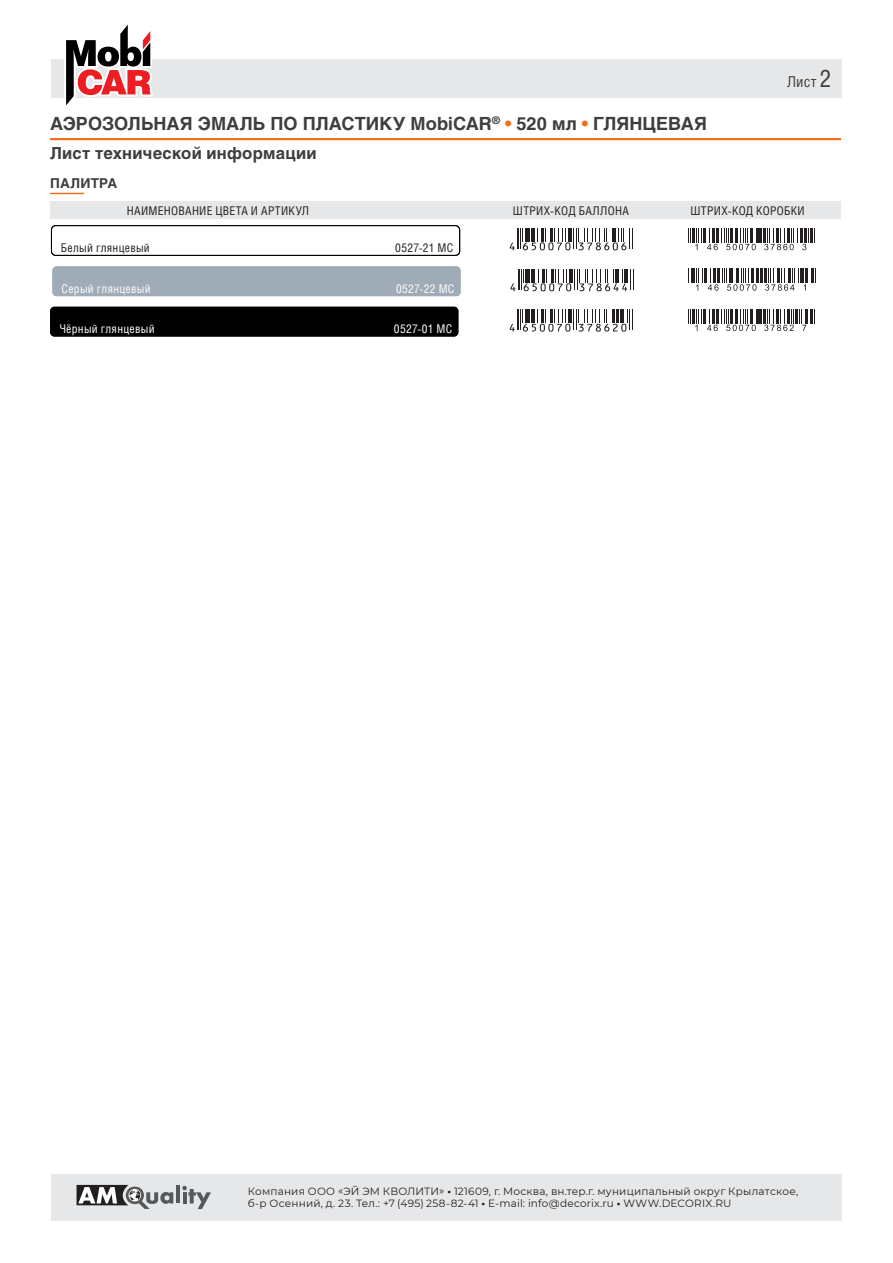
<style>
.page{position:relative;width:893px;height:1263px;background:#fff}
.page>*{position:absolute;margin:0;border:0;box-sizing:border-box;transform-origin:0 0}
.t1{font:700 18px "Helios";color:#3e3e3f}
.t2{font:700 16.5px "Helios";letter-spacing:.015em;color:#3e3e3f}
.t3{font:15px "Helios";color:#3e3e3f}
.t4{font:700 13.5px "Helios";letter-spacing:.015em;color:#3e3e3f}
.t5{font:12px "Helios";letter-spacing:.025em;color:#231f20}
.t6{font:12px "Helios";letter-spacing:.025em;color:#fff}
.t7{font:10.5px/12.6px "Montserrat";letter-spacing:.02em;color:#231f20}
.s1{color:#f36e21}
.s2{font-size:24px}
.s3{font-weight:700}
</style>
<div class="page">
<div style="left:51px;top:1174px;width:791px;height:46px;background:#e6e7e9"></div>
<hr style="left:176px;top:1185px;width:4px;height:18px;background:#57585a">
<svg style="left:182px;top:1186px;width:29px;height:23px"></svg>
<svg style="left:77px;top:1185px;width:96px;height:24px"></svg>
<hr style="left:50px;top:138px;width:791px;height:2px;background:#f36e21">
<svg style="left:510px;top:228px;width:123px;height:22px"></svg>
<svg style="left:510px;top:309px;width:123px;height:23px"></svg>
<svg style="left:510px;top:269px;width:121px;height:22px"></svg>
<hr style="left:759px;top:228px;width:3px;height:14px;background:#231f20">
<hr style="left:763px;top:228px;width:3px;height:14px;background:#231f20">
<svg style="left:688px;top:228px;width:70px;height:22px"></svg>
<svg style="left:764px;top:228px;width:51px;height:22px"></svg>
<hr style="left:759px;top:309px;width:3px;height:14px;background:#231f20">
<hr style="left:763px;top:309px;width:3px;height:14px;background:#231f20">
<hr style="left:810px;top:309px;width:3px;height:14px;background:#231f20">
<svg style="left:814px;top:309px;width:1px;height:14px"></svg>
<svg style="left:688px;top:309px;width:70px;height:22px"></svg>
<svg style="left:764px;top:309px;width:43px;height:22px"></svg>
<hr style="left:756px;top:269px;width:3px;height:14px;background:#231f20">
<hr style="left:760px;top:269px;width:3px;height:14px;background:#231f20">
<svg style="left:688px;top:269px;width:68px;height:22px"></svg>
<svg style="left:764px;top:269px;width:52px;height:22px"></svg>
<div style="left:51px;top:60px;width:791px;height:38px;background:#e6e7e9"></div>
<svg style="left:64px;top:24px;width:89px;height:82px"></svg>
<div style="left:50px;top:201px;width:791px;height:17px;background:#e6e7e9"></div>
<hr style="left:50px;top:193px;width:34px;height:1px;background:#f36e21">
<div style="left:51px;top:225px;width:409px;height:31px;border:1px solid #000001;border-radius:4px"></div>
<div style="left:50px;top:307px;width:408px;height:29px;background:#000001;border-radius:4px"></div>
<div style="left:52px;top:266px;width:409px;height:30px;background:#9fabb6;border-radius:4px"></div>
<h1 class="t1" style="left:50px;top:113px;width:658px">АЭРОЗОЛЬНАЯ ЭМАЛЬ ПО ПЛАСТИКУ MobiCAR<sup>®</sup> <span class="s1">•</span> 520 мл <span class="s1">•</span> ГЛЯНЦЕВАЯ</h1>
<h2 class="t2" style="left:50px;top:144px;width:268px">Лист технической информации</h2>
<p class="t4" style="left:50px;top:176px;width:69px">ПАЛИТРА</p>
<h3 class="t3" style="left:787px;top:72px;width:46px">Лист <span class="s2">2</span></h3>
<p class="t5" style="left:127px;top:204px;width:184px">НАИМЕНОВАНИЕ ЦВЕТА И АРТИКУЛ</p>
<p class="t5" style="left:513px;top:204px;width:117px">ШТРИХ-КОД БАЛЛОНА</p>
<p class="t5" style="left:690px;top:204px;width:116px">ШТРИХ-КОД КОРОБКИ</p>
<p class="t5" style="left:61px;top:240px;width:91px">Белый глянцевый</p>
<p class="t5" style="left:395px;top:240px;width:60px">0527-21 MC</p>
<p class="t6" style="left:62px;top:281px;width:91px">Серый глянцевый</p>
<p class="t6" style="left:396px;top:281px;width:60px">0527-22 MC</p>
<p class="t6" style="left:59px;top:322px;width:97px">Чёрный глянцевый</p>
<p class="t6" style="left:394px;top:322px;width:60px">0527-01 MC</p>
<p class="t7" style="left:248px;top:1184px;width:552px">Компания ООО «ЭЙ ЭМ КВОЛИТИ» <span class="s3">•</span> 121609, г. Москва, вн.тер.г. муниципальный округ Крылатское, б-р Осенний, д. 23. Тел.: +7 (495) 258-82-41 <span class="s3">•</span> E-mail: info@decorix.ru <span class="s3">•</span> WWW.DECORIX.RU</p>
</div>
